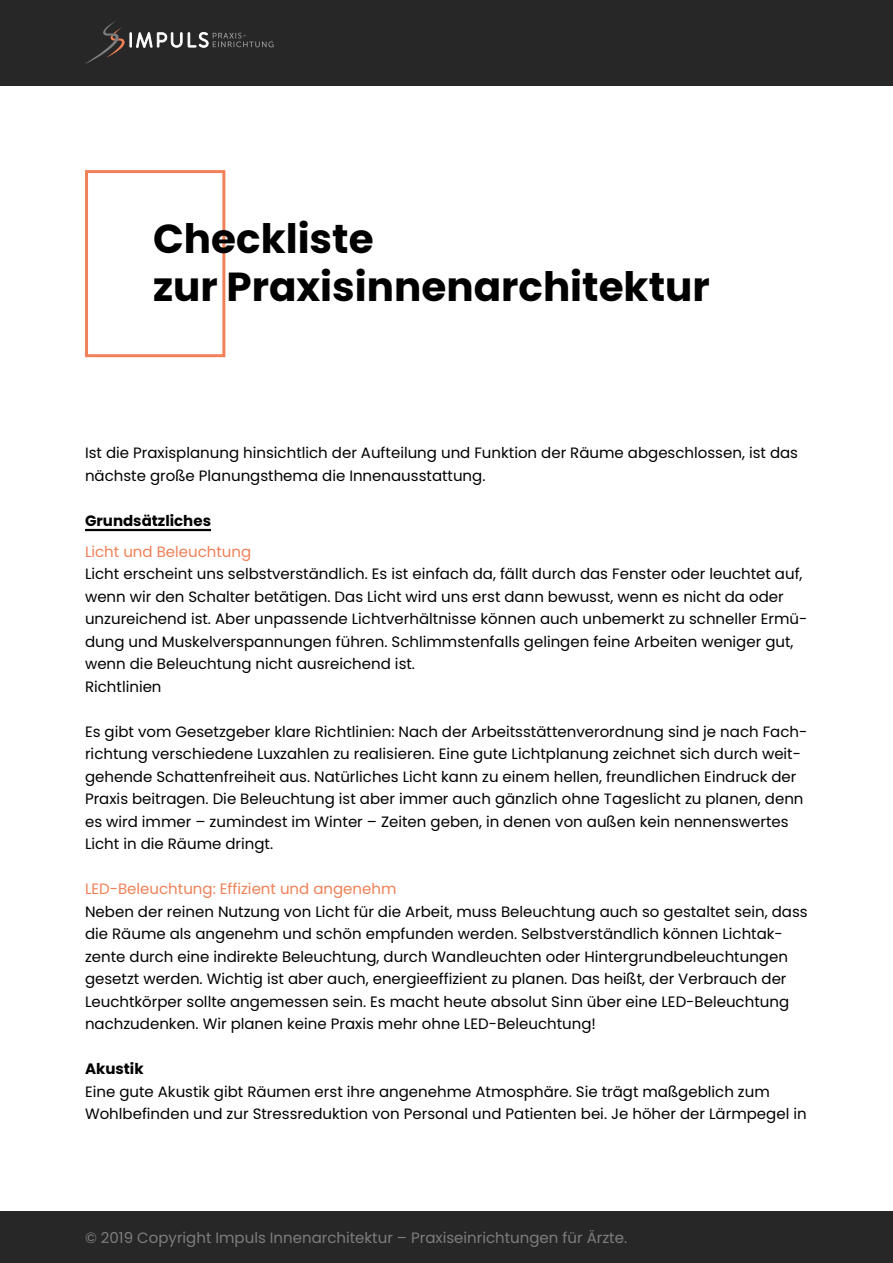
<style>
.page{position:relative;width:893px;height:1263px;background:#fff}
.page>*{position:absolute;margin:0;border:0;box-sizing:border-box;transform-origin:0 0}
.t1{font:700 40.5px/48px "Poppins";color:#000}
.t2{font:15px/22.5px "Poppins";color:#000}
.t3{font:15px "Poppins";color:#7d7d7d}
.t4{font:15px "Poppins";color:#f08057}
.t5{font:700 15px "Poppins";color:#000}
</style>
<div class="page">
<div style="left:0;top:0;width:893px;height:85px;background:#272727"></div>
<svg style="left:85px;top:21px;width:97px;height:43px"></svg>
<svg style="left:188px;top:32px;width:86px;height:15px"></svg>
<div style="left:0;top:1212px;width:893px;height:51px;background:#272727"></div>
<hr style="left:85px;top:529px;width:126px;height:2px;background:#000">
<div style="left:85px;top:170px;width:140px;height:187px;border:3px solid #f08057"></div>
<h1 class="t1" style="left:153px;top:215px;width:558px">Checkliste<br>zur Praxisinnenarchitektur</h1>
<p class="t2" style="left:85px;top:442px;width:715px">Ist die Praxisplanung hinsichtlich der Aufteilung und Funktion der Räume abgeschlossen, ist das nächste große Planungsthema die Innenausstattung.</p>
<p class="t5" style="left:85px;top:512px;width:127px">Grundsätzliches</p>
<p class="t4" style="left:85px;top:543px;width:168px">Licht und Beleuchtung</p>
<p class="t2" style="left:85px;top:563px;width:724px">Licht erscheint uns selbstverständlich. Es ist einfach da, fällt durch das Fenster oder leuchtet auf, wenn wir den Schalter betätigen. Das Licht wird uns erst dann bewusst, wenn es nicht da oder unzureichend ist. Aber unpassende Lichtverhältnisse können auch unbemerkt zu schneller Ermü&shy;dung und Muskelverspannungen führen. Schlimmstenfalls gelingen feine Arbeiten weniger gut, wenn die Beleuchtung nicht ausreichend ist.<br>Richtlinien</p>
<p class="t2" style="left:85px;top:720px;width:724px">Es gibt vom Gesetzgeber klare Richtlinien: Nach der Arbeitsstättenverordnung sind je nach Fach&shy;richtung verschiedene Luxzahlen zu realisieren. Eine gute Lichtplanung zeichnet sich durch weit&shy;gehende Schattenfreiheit aus. Natürliches Licht kann zu einem hellen, freundlichen Eindruck der Praxis beitragen. Die Beleuchtung ist aber immer auch gänzlich ohne Tageslicht zu planen, denn es wird immer – zumindest im Winter – Zeiten geben, in denen von außen kein nennenswertes Licht in die Räume dringt.</p>
<p class="t4" style="left:85px;top:880px;width:313px">LED-Beleuchtung: Effizient und angenehm</p>
<p class="t2" style="left:85px;top:900px;width:724px">Neben der reinen Nutzung von Licht für die Arbeit, muss Beleuchtung auch so gestaltet sein, dass die Räume als angenehm und schön empfunden werden. Selbstverständlich können Lichtak&shy;zente durch eine indirekte Beleuchtung, durch Wandleuchten oder Hintergrundbeleuchtungen gesetzt werden. Wichtig ist aber auch, energieeffizient zu planen. Das heißt, der Verbrauch der Leuchtkörper sollte angemessen sein. Es macht heute absolut Sinn über eine LED-Beleuchtung nachzudenken. Wir planen keine Praxis mehr ohne LED-Beleuchtung!</p>
<p class="t5" style="left:85px;top:1060px;width:60px">Akustik</p>
<p class="t2" style="left:85px;top:1080px;width:723px">Eine gute Akustik gibt Räumen erst ihre angenehme Atmosphäre. Sie trägt maßgeblich zum<br>Wohlbefinden und zur Stressreduktion von Personal und Patienten bei. Je höher der Lärmpegel in</p>
<p class="t3" style="left:85px;top:1229px;width:544px">© 2019 Copyright Impuls Innenarchitektur – Praxiseinrichtungen für Ärzte.</p>
</div>
